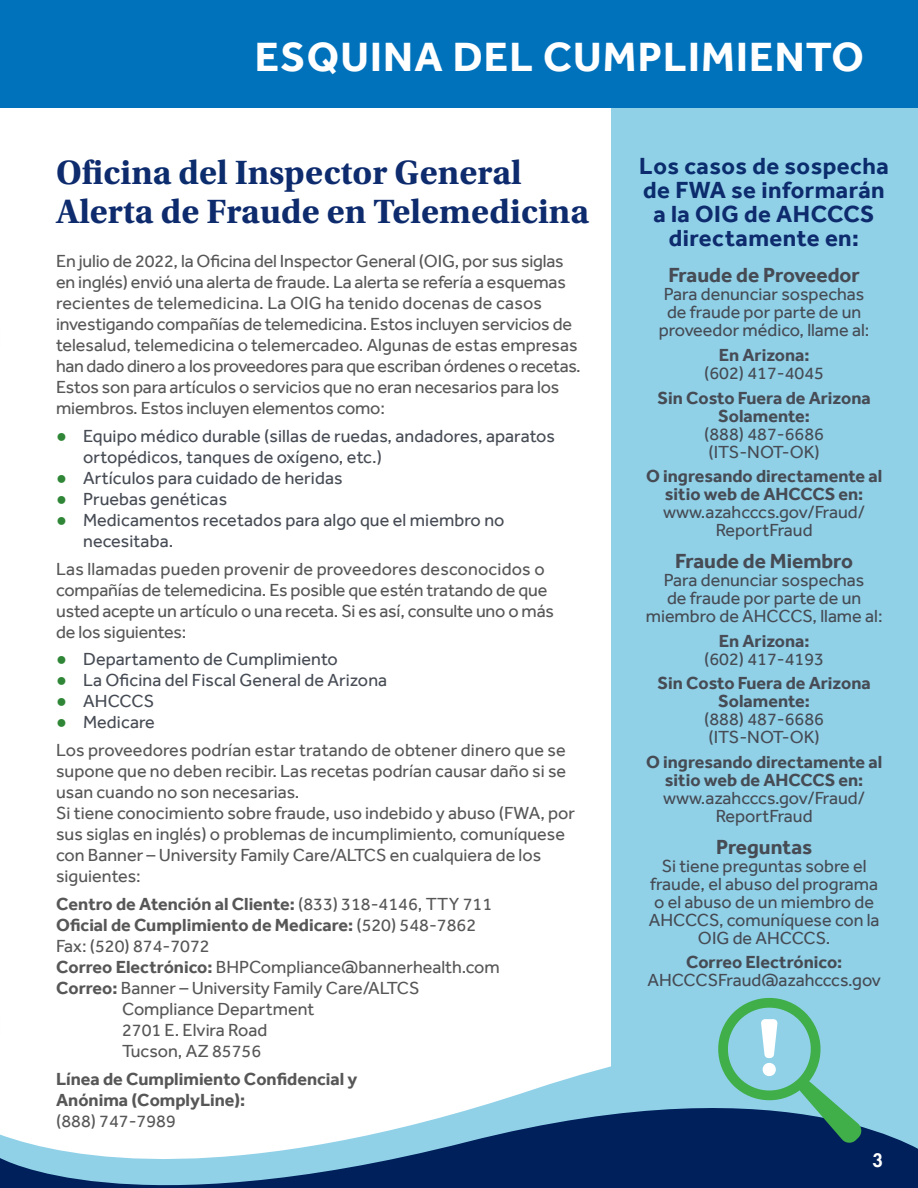
<style>
.page{position:relative;width:918px;height:1188px;background:#fff}
.page>*{position:absolute;margin:0;border:0;box-sizing:border-box;transform-origin:0 0}
.t1{font:700 42px "Effra";letter-spacing:.03em;color:#fff}
.t2{font:700 35.55px/39px "Utopia Std";color:#0d2b6d}
.t3{font:700 24px/24px "Effra";letter-spacing:.02em;color:#0d2b6d;text-align:center}
.t4{font:700 21px "Effra";color:#464b54}
.t5{font:18px/21px "Effra";letter-spacing:-.01em;color:#575757}
.t6{font:18px/18px "Effra";color:#464b54;text-align:center}
.t7{font:700 18px/18px "Effra";color:#464b54;text-align:center}
.t8{font:700 18px/21px "Effra";color:#575757}
.t9{font:700 18px "Effra";color:#474c56}
.t10{font:800 18px "Futura Std";color:#fff}
.s1{color:#0b2d6d}
.s2{font-family:"Times New Roman";color:#2e8636}
.s3{color:#474c56}
.s4{font-weight:400}
.s5{font-weight:700}
</style>
<div class="page">
<div style="left:611px;top:105px;width:307px;height:1083px;background:#90d1e8"></div>
<div style="left:0;top:0;width:918px;height:108px;background:#0072bc"></div>
<svg style="left:0;top:1066px;width:918px;height:122px"></svg>
<svg style="left:713px;top:998px;width:149px;height:146px"></svg>
<h2 class="t1" style="left:255px;top:32px;width:611px">ESQUINA DEL CUMPLIMIENTO</h2>
<h3 class="t2" style="left:56px;top:153px;width:534px">Ofcin<span class="s1">a del I</span>nspector General<br>Alerta de Fraude en Telemedicina</h3>
<p class="t5" style="left:56px;top:251px;width:526px">En julio de 2022, la Oficina del Inspector General (OIG, por sus siglas en inglés) envió una alerta de fraude. La alerta se refería a esquemas recientes de telemedicina. La OIG ha tenido docenas de casos investigando compañías de telemedicina. Estos incluyen servicios de telesalud, telemedicina o telemercadeo. Algunas de estas empresas han dado dinero a los proveedores para que escriban órdenes o recetas.<br>Estos son para artículos o servicios que no eran necesarios para los miembros. Estos incluyen elementos como:</p>
<p class="t6" style="left:83px;top:425px;width:473px;line-height:21px;text-align:left;text-indent:-27px"><span class="s2">●</span> Equipo médico durable (sillas de ruedas, andadores, aparatos ortopédicos, tanques de oxígeno, etc.)</p>
<p class="t6" style="left:56px;top:469px;width:288px"><span class="s2">●</span> Artículos para cuidado de heridas</p>
<p class="t6" style="left:56px;top:490px;width:173px"><span class="s2">●</span> Pruebas genéticas</p>
<p class="t6" style="left:83px;top:509px;width:423px;line-height:21px;text-align:left;text-indent:-27px"><span class="s2">●</span> Medicamentos recetados para algo que el miembro no necesitaba.</p>
<p class="t5" style="left:56px;top:558px;width:499px">Las llamadas pueden provenir de proveedores desconocidos o compañías de telemedicina. Es posible que estén tratando de que usted acepte un artículo o una receta. Si es así, consulte uno o más de los siguientes:</p>
<p class="t6" style="left:56px;top:650px;width:283px"><span class="s2">●</span> Departamento de Cumplimiento</p>
<p class="t6" style="left:56px;top:671px;width:333px"><span class="s2">●</span> La Oficina del Fiscal Gener<span class="s3">al de Ariz</span>ona</p>
<p class="t6" style="left:56px;top:692px;width:100px"><span class="s2">●</span> AHCCCS</p>
<p class="t6" style="left:56px;top:713px;width:100px"><span class="s2">●</span> Medicare</p>
<p class="t5" style="left:56px;top:740px;width:512px;text-align:justify">Los proveedores podrían estar tratando de obtener dinero que se supone que no deben recibir. Las recetas podrían causar daño si se usan cuando no son necesarias.</p>
<p class="t5" style="left:56px;top:803px;width:521px">Si tiene conocimiento sobre fraude, uso indebido y abuso (FWA, por sus siglas en inglés) o problemas de incumplimiento, comuníquese con Banner – University Family Care/ALTCS en cualquiera de los siguientes:</p>
<h4 class="t8" style="left:56px;top:893px;width:438px">Centro de Atención al Cliente: <span class="s4">(833) 318-4146, TTY 711</span></h4>
<h4 class="t8" style="left:56px;top:914px;width:422px">Oficial de Cumplimiento de Medicare: <span class="s4">(520) 548-7862</span></h4>
<p class="t5" style="left:56px;top:935px;width:155px">Fax: (520) 874-7072</p>
<h4 class="t5" style="left:56px;top:956px;width:445px"><span class="s5">Correo Electrónico:</span> BHPCompliance@bannerhealth.com</h4>
<h4 class="t5" style="left:56px;top:977px;width:365px"><span class="s5">Correo:</span> Banner – University Family Care/ALTCS</h4>
<p class="t5" style="left:122px;top:998px;width:194px">Compliance Department<br>2701 E. Elvira Road<br>Tucson, AZ 85756</p>
<h4 class="t8" style="left:56px;top:1068px;width:303px">Línea de Cumplimiento Confidencial y<br>Anónima (ComplyLine):</h4>
<p class="t5" style="left:56px;top:1110px;width:121px">(888) 747-7989</p>
<h3 class="t3" style="left:639px;top:153px;width:251px">L<span class="s1">os casos de sospecha de FW</span>A se informarán a la OIG de AHCCCS directamente en:</h3>
<h4 class="t4" style="left:668px;top:263px;width:193px">Fraude de Proveedor</h4>
<p class="t6" style="left:659px;top:285px;width:212px">Para denunciar sospechas de fraude por parte de un proveedor médico, llame al:</p>
<h5 class="t9" style="left:719px;top:344px;width:92px">En Arizona:</h5>
<p class="t6" style="left:704px;top:364px;width:121px">(602) 417-4045</p>
<h5 class="t7" style="left:658px;top:388px;width:215px">Sin Costo Fuer<span class="s3">a de Ariz</span>ona<br>Solamente:</h5>
<p class="t6" style="left:704px;top:424px;width:121px;text-align:left">(888) 487-6686 <span class="s3">(IT</span>S-NOT<span class="s3">-OK)</span></p>
<h5 class="t7" style="left:646px;top:467px;width:238px">O ingresando directamente al sitio web de AHCCCS en:</h5>
<p class="t6" style="left:663px;top:503px;width:204px">www.azahcccs.gov/Fraud/<br>ReportFraud</p>
<h4 class="t4" style="left:675px;top:548px;width:179px">Fraude de Miembro</h4>
<p class="t6" style="left:646px;top:571px;width:238px">Para denunciar sospechas<br>de fraude por parte de un miembro de AHCCCS, llame al:</p>
<h5 class="t9" style="left:719px;top:630px;width:92px">En Arizona:</h5>
<p class="t6" style="left:704px;top:649px;width:121px">(602) 417-4193</p>
<h5 class="t7" style="left:658px;top:674px;width:215px">Sin Costo Fuer<span class="s3">a de Ariz</span>ona<br>Solamente:</h5>
<p class="t6" style="left:704px;top:710px;width:121px;text-align:left">(888) 487-6686 <span class="s3">(IT</span>S-NOT<span class="s3">-OK)</span></p>
<h5 class="t7" style="left:646px;top:753px;width:238px">O ingresando directamente al sitio web de AHCCCS en:</h5>
<p class="t6" style="left:663px;top:789px;width:204px">www.azahcccs.gov/Fraud/<br>ReportFraud</p>
<h4 class="t4" style="left:716px;top:834px;width:98px">Preguntas</h4>
<p class="t6" style="left:649px;top:856px;width:232px">Si tiene preguntas sobre el fraude, el abuso del programa o el abuso de un miembro de<br>AHCCCS, comuníquese con la<br>OIG de AHCCCS.</p>
<h5 class="t7" style="left:686px;top:953px;width:158px">Correo Electrónico:</h5>
<p class="t6" style="left:647px;top:971px;width:235px">AHCCCSFraud@azahcccs.gov</p>
<p class="t10" style="left:873px;top:1149px;width:12px">3</p>
</div>
